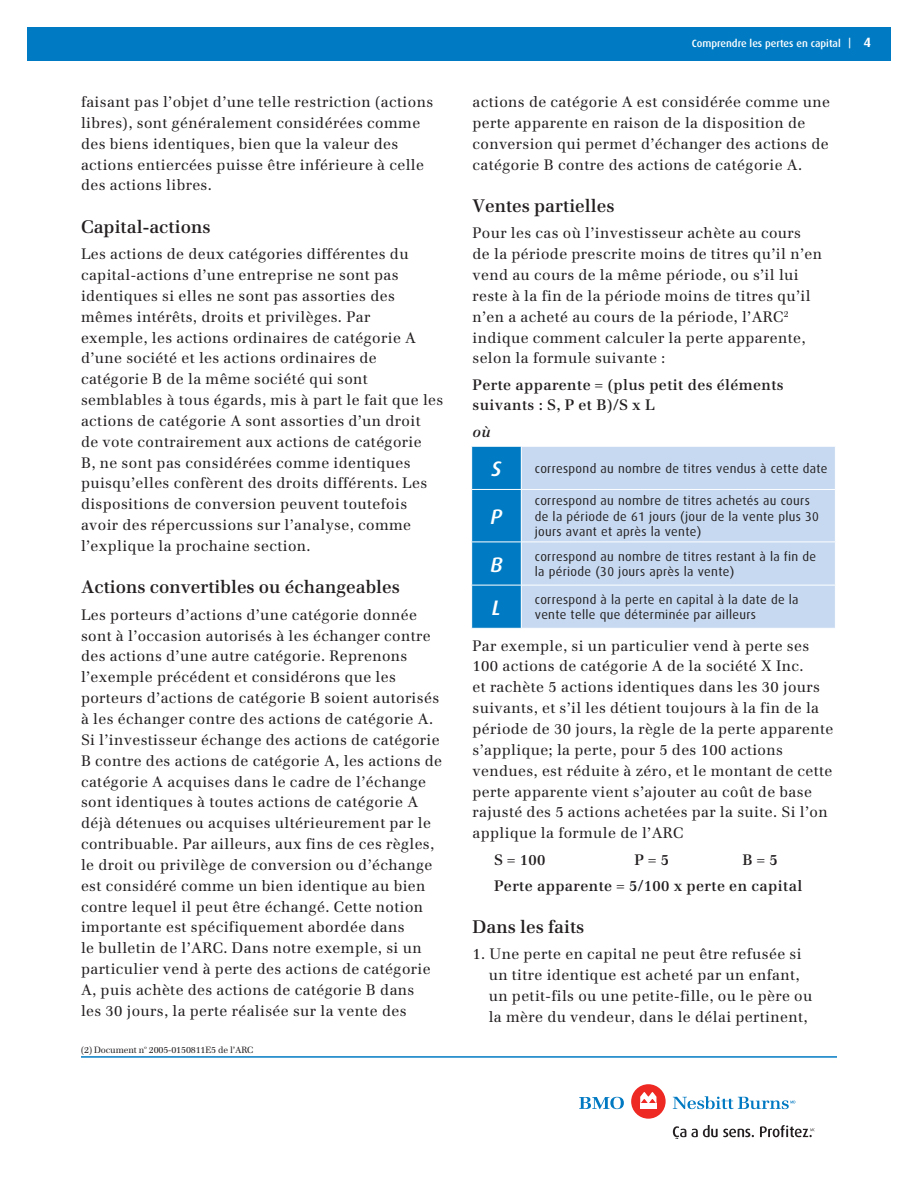
<style>
.page{position:relative;width:918px;height:1188px;background:#fff}
.page>*{position:absolute;margin:0;border:0;box-sizing:border-box;transform-origin:0 0}
.t1{font:italic 500 21px "Dax";color:#fff}
.t2{font:600 18px "Emona";color:#231f20}
.t3{font:15px/20.9px "Emona";letter-spacing:.025em;color:#231f20}
.t4{font:600 15px/20.9px "Emona";letter-spacing:.025em;color:#231f20}
.t5{font:italic 600 15px "Emona";color:#231f20}
.t6{font:12.75px/15.3px "Dax";letter-spacing:.025em;color:#231f20}
.t7{font:500 10.5px "Dax";letter-spacing:-.005em;color:#fff}
.t8{font:9px "Emona";letter-spacing:-.015em;color:#231f20}
.s1{font-weight:700;font-size:13.5px}
</style>
<div class="page">
<div style="left:27px;top:27px;width:864px;height:34px;background:#007bc3"></div>
<hr style="left:81px;top:1056px;width:756px;height:2px;background:#007bc3">
<div style="left:472px;top:447px;width:49px;height:181px;background:#007bc3"></div>
<div style="left:522px;top:447px;width:313px;height:181px;background:#c6d9f0"></div>
<hr style="left:471px;top:489px;width:50px;height:1px;background:#fff">
<hr style="left:521px;top:489px;width:315px;height:1px;background:#fff">
<hr style="left:471px;top:542px;width:50px;height:1px;background:#fff">
<hr style="left:521px;top:542px;width:315px;height:1px;background:#fff">
<hr style="left:471px;top:585px;width:50px;height:1px;background:#fff">
<hr style="left:521px;top:585px;width:315px;height:1px;background:#fff">
<svg style="left:673px;top:1125px;width:81px;height:13px"></svg>
<svg style="left:760px;top:1125px;width:55px;height:12px"></svg>
<div style="left:631px;top:1084px;width:35px;height:35px;background:#ee2823;border-radius:50%"></div>
<div style="left:640px;top:1104px;width:16px;height:5px;background:#fff"></div>
<svg style="left:640px;top:1092px;width:16px;height:12px"></svg>
<svg style="left:579px;top:1097px;width:45px;height:12px"></svg>
<svg style="left:673px;top:1096px;width:122px;height:13px"></svg>
<p class="t3" style="left:81px;top:91px;width:354px">faisant pas l’objet d’une telle restriction (actions libres), sont généralement considérées comme des biens identiques, bien que la valeur des actions entiercées puisse être inférieure à celle des actions libres.</p>
<h2 class="t2" style="left:81px;top:216px;width:131px">Capital-actions</h2>
<p class="t3" style="left:81px;top:243px;width:364px">Les actions de deux catégories différentes du capital-actions d’une entreprise ne sont pas identiques si elles ne sont pas assorties des mêmes intérêts, droits et privilèges. Par<br>exemple, les actions ordinaires de catégorie A d’une société et les actions ordinaires de catégorie B de la même société qui sont semblables à tous égards, mis à part le fait que les actions de catégorie A sont assorties d’un droit<br>de vote contrairement aux actions de catégorie<br>B, ne sont pas considérées comme identiques puisqu’elles confèrent des droits différents. Les dispositions de conversion peuvent toutefois avoir des répercussions sur l’analyse, comme l’explique la prochaine section.</p>
<h2 class="t2" style="left:81px;top:576px;width:320px">Actions convertibles ou échangeables</h2>
<p class="t3" style="left:81px;top:604px;width:363px">Les porteurs d’actions d’une catégorie donnée sont à l’occasion autorisés à les échanger contre des actions d’une autre catégorie. Reprenons l’exemple précédent et considérons que les porteurs d’actions de catégorie B soient autorisés à les échanger contre des actions de catégorie A.<br>Si l’investisseur échange des actions de catégorie B contre des actions de catégorie A, les actions de catégorie A acquises dans le cadre de l’échange sont identiques à toutes actions de catégorie A déjà détenues ou acquises ultérieurement par le contribuable. Par ailleurs, aux fins de ces règles, le droit ou privilège de conversion ou d’échange est considéré comme un bien identique au bien contre lequel il peut être échangé. Cette notion importante est spécifiquement abordée dans<br>le bulletin de l’ARC. Dans notre exemple, si un particulier vend à perte des actions de catégorie A, puis achète des actions de catégorie B dans<br>les 30 jours, la perte réalisée sur la vente des</p>
<p class="t8" style="left:81px;top:1044px;width:174px">(2) Document nº 2005-0150811E5 de l’ARC</p>
<p class="t7" style="left:692px;top:38px;width:181px">Comprendre les pertes en capital | <span class="s1">4</span></p>
<p class="t3" style="left:472px;top:91px;width:359px">actions de catégorie A est considérée comme une perte apparente en raison de la disposition de conversion qui permet d’échanger des actions de catégorie B contre des actions de catégorie A.</p>
<h2 class="t2" style="left:472px;top:195px;width:144px">Ventes partielles</h2>
<p class="t3" style="left:472px;top:223px;width:351px">Pour les cas où l’investisseur achète au cours de la période prescrite moins de titres qu’il n’en vend au cours de la même période, ou s’il lui reste à la fin de la période moins de titres qu’il n’en a acheté au cours de la période, l’ARC<sup>2 </sup>indique comment calculer la perte apparente, selon la formule suivante :</p>
<p class="t4" style="left:472px;top:374px;width:313px">Perte apparente = (plus petit des éléments suivants : S, P et B)/S x L</p>
<p class="t5" style="left:472px;top:422px;width:20px">où</p>
<p class="t1" style="left:492px;top:457px;width:11px">S</p>
<p class="t6" style="left:535px;top:461px;width:294px">correspond au nombre de titres vendus à cette date</p>
<p class="t1" style="left:491px;top:505px;width:13px">P</p>
<p class="t6" style="left:535px;top:493px;width:286px">correspond au nombre de titres achetés au cours de la période de 61 jours (jour de la vente plus 30 jours avant et après la vente)</p>
<p class="t1" style="left:490px;top:553px;width:14px">B</p>
<p class="t6" style="left:535px;top:549px;width:283px">correspond au nombre de titres restant à la fin de la période (30 jours après la vente)</p>
<p class="t1" style="left:492px;top:596px;width:10px">L</p>
<p class="t6" style="left:535px;top:592px;width:265px">correspond à la perte en capital à la date de la vente telle que déterminée par ailleurs</p>
<p class="t3" style="left:472px;top:635px;width:362px">Par exemple, si un particulier vend à perte ses 100 actions de catégorie A de la société X Inc.<br>et rachète 5 actions identiques dans les 30 jours suivants, et s’il les détient toujours à la fin de la période de 30 jours, la règle de la perte apparente s’applique; la perte, pour 5 des 100 actions vendues, est réduite à zéro, et le montant de cette perte apparente vient s’ajouter au coût de base rajusté des 5 actions achetées par la suite. Si l’on applique la formule de l’ARC</p>
<p class="t4" style="left:494px;top:849px;width:53px">S = 100</p>
<p class="t4" style="left:634px;top:849px;width:36px">P = 5</p>
<p class="t4" style="left:494px;top:846px;width:310px;line-height:26.2px;text-indent:248px">B = 5<br>Perte apparente = 5/100 x perte en capital</p>
<h2 class="t2" style="left:472px;top:916px;width:113px">Dans les faits</h2>
<p class="t3" style="left:489px;top:944px;width:325px;text-indent:-16px">1. Une perte en capital ne peut être refusée si un titre identique est acheté par un enfant, un petit-fils ou une petite-fille, ou le père ou la mère du vendeur, dans le délai pertinent,</p>
</div>
